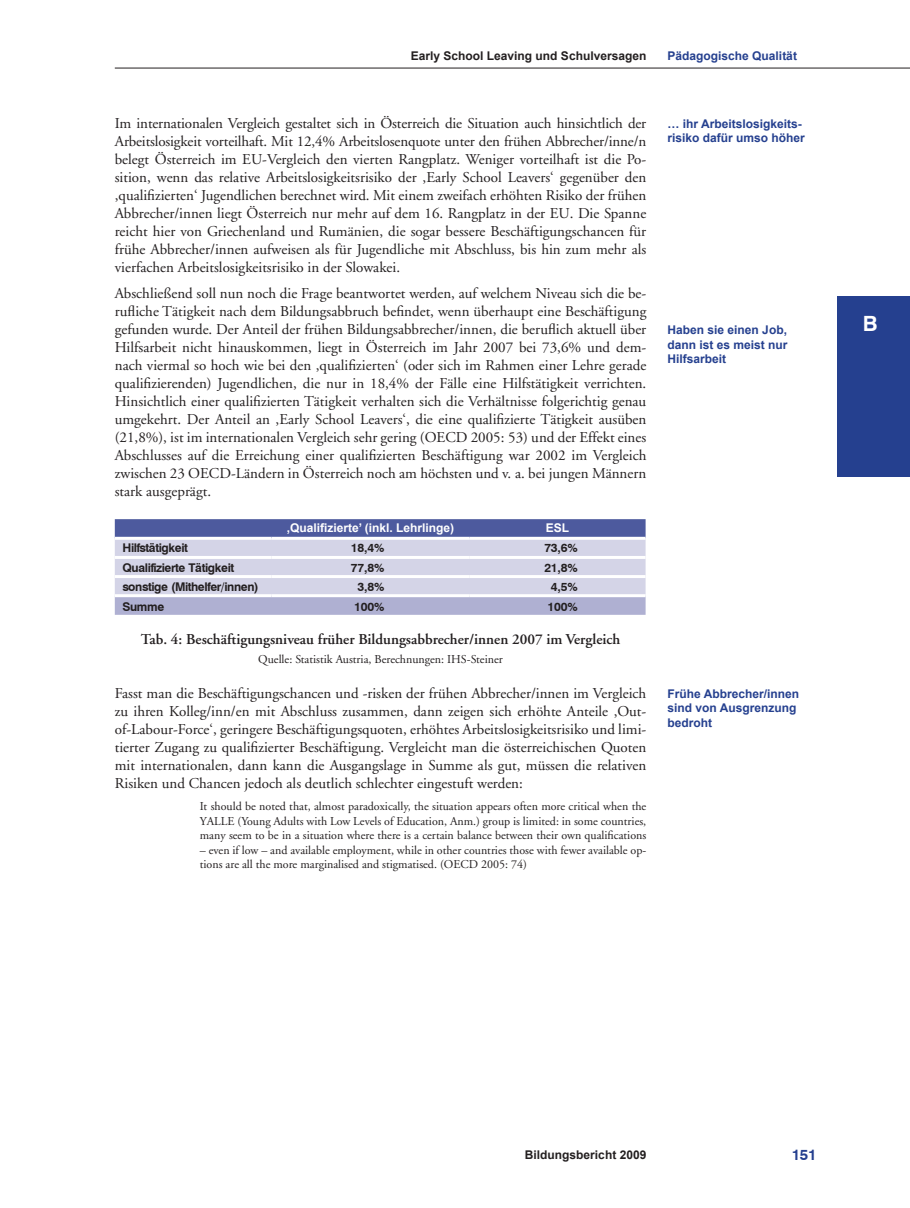
<style>
.page{position:relative;width:910px;height:1208px;background:#fff}
.page>*{position:absolute;margin:0;border:0;box-sizing:border-box;transform-origin:0 0}
.t1{font:700 21px "Swiss 721 BT";color:#fff}
.t2{font:15px/18px "Adobe Garamond";color:#231f20;text-align:justify}
.t3{font:600 15px "Adobe Garamond";color:#231f20}
.t4{font:700 15px "Swiss 721 BT";color:#25408f}
.t5{font:12px/14.4px "Adobe Garamond";color:#231f20;text-align:justify}
.t6{font:700 12px/14.4px "Arial";color:#25408f}
.t7{font:700 12px "Swiss 721 BT";letter-spacing:-.03em;color:#231f20}
.t8{font:700 12px "Arial";color:#231f20}
.t9{font:700 12px "Arial";color:#fff}
</style>
<div class="page">
<hr style="left:115px;top:68px;width:795px;height:1px;background:#231f20">
<div style="left:838px;top:297px;width:72px;height:180px;background:#25408f"></div>
<svg style="left:115px;top:519px;width:531px;height:96px;background:#b0b3d3"></svg>
<hr style="left:115px;top:537px;width:156px;height:3px;background:#fff">
<hr style="left:271px;top:537px;width:198px;height:3px;background:#fff">
<hr style="left:469px;top:537px;width:177px;height:3px;background:#fff">
<hr style="left:115px;top:556px;width:156px;height:3px;background:#fff">
<hr style="left:271px;top:556px;width:198px;height:3px;background:#fff">
<hr style="left:469px;top:556px;width:177px;height:3px;background:#fff">
<hr style="left:115px;top:575px;width:156px;height:3px;background:#fff">
<hr style="left:271px;top:575px;width:198px;height:3px;background:#fff">
<hr style="left:469px;top:575px;width:177px;height:3px;background:#fff">
<hr style="left:115px;top:594px;width:156px;height:3px;background:#fff">
<hr style="left:271px;top:594px;width:198px;height:3px;background:#fff">
<hr style="left:469px;top:594px;width:177px;height:3px;background:#fff">
<p class="t8" style="left:411px;top:48px;width:237px">Early School Leaving und Schulversagen</p>
<p class="t6" style="left:668px;top:49px;width:131px">Pädagogische Qualität</p>
<p class="t2" style="left:115px;top:114px;width:533px">Im internationalen Vergleich gestaltet sich in Österreich die Situation auch hinsichtlich der Arbeitslosigkeit vorteilhaft. Mit 12,4% Arbeitslosenquote unter den frühen Abbrecher/inne/n belegt Österreich im EU-Vergleich den vierten Rangplatz. Weniger vorteilhaft ist die Po&shy;sition, wenn das relative Arbeitslosigkeitsrisiko der ,Early School Leavers‘ gegenüber den ,qualifizierten‘ Jugendlichen berechnet wird. Mit einem zweifach erhöhten Risiko der frühen Abbrecher/innen liegt Österreich nur mehr auf dem 16. Rangplatz in der EU. Die Spanne reicht hier von Griechenland und Rumänien, die sogar bessere Beschäftigungschancen für frühe Abbrecher/innen aufweisen als für Jugendliche mit Abschluss, bis hin zum mehr als vierfachen Arbeitslosigkeitsrisiko in der Slowakei.</p>
<p class="t2" style="left:115px;top:285px;width:533px">Abschließend soll nun noch die Frage beantwortet werden, auf welchem Niveau sich die be&shy;rufliche Tätigkeit nach dem Bildungsabbruch befindet, wenn überhaupt eine Beschäftigung gefunden wurde. Der Anteil der frühen Bildungsabbrecher/innen, die beruflich aktuell über Hilfsarbeit nicht hinauskommen, liegt in Österreich im Jahr 2007 bei 73,6% und dem&shy;nach viermal so hoch wie bei den ,qualifizierten‘ (oder sich im Rahmen einer Lehre gerade qualifizierenden) Jugendlichen, die nur in 18,4% der Fälle eine Hilfstätigkeit verrichten.<br>Hinsichtlich einer qualifizierten Tätigkeit verhalten sich die Verhältnisse folgerichtig genau umgekehrt. Der Anteil an ,Early School Leavers‘, die eine qualifizierte Tätigkeit ausüben (21,8%), ist im internationalen Vergleich sehr gering (OECD 2005: 53) und der Effekt eines Abschlusses auf die Erreichung einer qualifizierten Beschäftigung war 2002 im Vergleich zwischen 23 OECD-Ländern in Österreich noch am höchsten und v. a. bei jungen Männern stark ausgeprägt.</p>
<p class="t9" style="left:287px;top:520px;width:169px">‚Qualifizierte’ (inkl. Lehrlinge)</p>
<p class="t9" style="left:546px;top:520px;width:25px">ESL</p>
<p class="t7" style="left:122px;top:541px;width:67px">Hilfstätigkeit</p>
<p class="t7" style="left:351px;top:541px;width:35px">18,4%</p>
<p class="t7" style="left:544px;top:541px;width:35px">73,6%</p>
<p class="t7" style="left:122px;top:560px;width:113px">Qualifizierte Tätigkeit</p>
<p class="t7" style="left:351px;top:560px;width:35px">77,8%</p>
<p class="t7" style="left:544px;top:560px;width:35px">21,8%</p>
<p class="t7" style="left:122px;top:579px;width:138px">sonstige (Mithelfer/innen)</p>
<p class="t7" style="left:358px;top:579px;width:28px">3,8%</p>
<p class="t7" style="left:551px;top:579px;width:28px">4,5%</p>
<p class="t7" style="left:122px;top:599px;width:44px">Summe</p>
<p class="t7" style="left:354px;top:599px;width:32px">100%</p>
<p class="t7" style="left:548px;top:599px;width:32px">100%</p>
<p class="t3" style="left:141px;top:631px;width:481px">Tab. 4: Beschäftigungsniveau früher Bildungsabbrecher/innen 2007 im Vergleich</p>
<p class="t5" style="left:258px;top:652px;width:246px">Quelle: Statistik Austria, Berechnungen: IHS-Steiner</p>
<p class="t2" style="left:115px;top:684px;width:533px">Fasst man die Beschäftigungschancen und -risken der frühen Abbrecher/innen im Vergleich zu ihren Kolleg/inn/en mit Abschluss zusammen, dann zeigen sich erhöhte Anteile ,Out&shy;of-Labour-Force‘, geringere Beschäftigungsquoten, erhöhtes Arbeitslosigkeitsrisiko und limi&shy;tierter Zugang zu qualifizierter Beschäftigung. Vergleicht man die österreichischen Quoten mit internationalen, dann kann die Ausgangslage in Summe als gut, müssen die relativen Risiken und Chancen jedoch als deutlich schlechter eingestuft werden:</p>
<p class="t5" style="left:200px;top:799px;width:448px">It should be noted that, almost paradoxically, the situation appears often more critical when the YALLE (Young Adults with Low Levels of Education, Anm.) group is limited: in some countries, many seem to be in a situation where there is a certain balance between their own qualifications</p>
<p class="t5" style="left:200px;top:843px;width:448px">– even if low – and available employment, while in other countries those with fewer available op&shy;tions are all the more marginalised and stigmatised. (OECD 2005: 74)</p>
<p class="t6" style="left:668px;top:117px;width:139px">… ihr Arbeitslosigkeits&shy;risiko dafür umso höher</p>
<p class="t6" style="left:668px;top:323px;width:122px;text-align:justify">Haben sie einen Job, dann ist es meist nur Hilfsarbeit</p>
<p class="t6" style="left:668px;top:687px;width:133px">Frühe Abbrecher/innen sind von Ausgrenzung bedroht</p>
<h1 class="t1" style="left:863px;top:310px;width:16px">B</h1>
<p class="t8" style="left:525px;top:1147px;width:123px">Bildungsbericht 2009</p>
<p class="t4" style="left:792px;top:1145px;width:26px">151</p>
</div>
